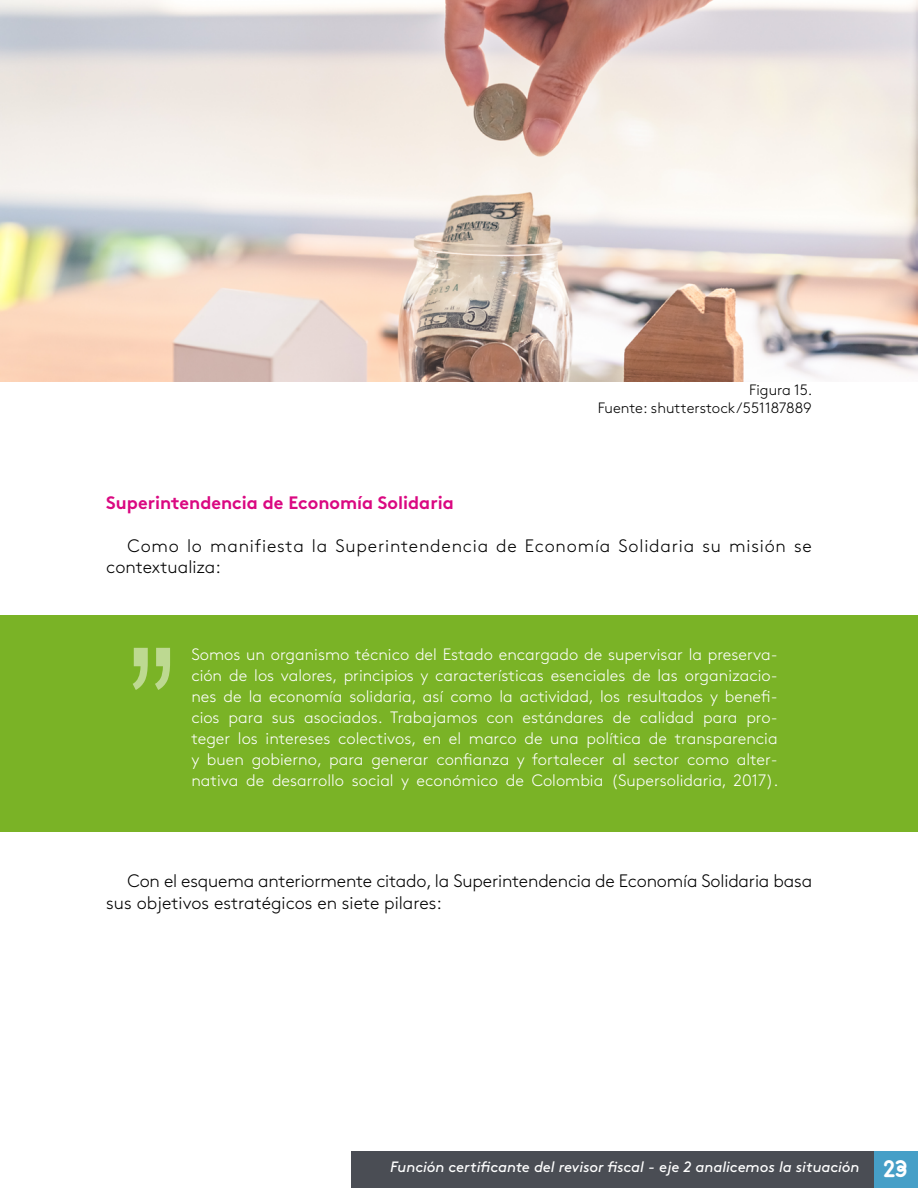
<style>
.page{position:relative;width:918px;height:1188px;background:#fff}
.page>*{position:absolute;margin:0;border:0;box-sizing:border-box;transform-origin:0 0}
.t1{font:180px "Arial Narrow";color:#bdd991}
.t2{font:300 18px/21.6px "Brown Std";color:#000}
.t3{font:300 18px/21.6px "Brown Std";letter-spacing:.045em;color:#000}
.t4{font:18px "Brown Std Bold Alt";color:#da0881}
.t5{font:300 16.5px/21px "Brown Std";color:#fff;text-align:justify}
.t6{font:italic 15px "Brown Std";letter-spacing:-.005em;color:#fff}
.t7{font:300 15px/18px "Brown Std";color:#000;text-align:right}
.s1{font-family:"Areandina Voz";font-style:normal;font-size:24px}
</style>
<div class="page">
<div style="left:873px;top:1151px;width:45px;height:37px;background:#469fc7"></div>
<div style="left:351px;top:1151px;width:522px;height:37px;background:#4a4d54"></div>
<div style="left:0;top:615px;width:918px;height:217px;background:#7ab326"></div>
<img style="left:0;top:0;width:918px;height:381px">
<p class="t7" style="left:598px;top:381px;width:215px">Figura 15.<br>Fuente: shutterstock/551187889</p>
<p class="t4" style="left:106px;top:492px;width:349px">Superintendencia de Economía Solidaria</p>
<p class="t3" style="left:106px;top:535px;width:707px;text-indent:21px">Como lo manifiesta la Superintendencia de Economía Solidaria su misión se contextualiza:</p>
<h1 class="t1" style="left:128px;top:581px;width:51px">”</h1>
<p class="t5" style="left:191px;top:644px;width:588px">Somos un organismo técnico del Estado encargado de supervisar la preserva&shy;ción de los valores, principios y características esenciales de las organizacio&shy;nes de la economía solidaria, así como la actividad, los resultados y benefi&shy;cios para sus asociados. Trabajamos con estándares de calidad para pro&shy;teger los intereses colectivos, en el marco de una política de transparencia y buen gobierno, para generar confianza y fortalecer al sector como alter&shy;nativa de desarrollo social y económico de Colombia (Supersolidaria, 2017).</p>
<p class="t2" style="left:106px;top:871px;width:707px;text-indent:21px">Con el esquema anteriormente citado, la Superintendencia de Economía Solidaria basa sus objetivos estratégicos en siete pilares:</p>
<p class="t6" style="left:390px;top:1158px;width:519px">Función certificante del revisor fiscal - eje 2 analicemos la situación <span class="s1">23</span></p>
</div>
